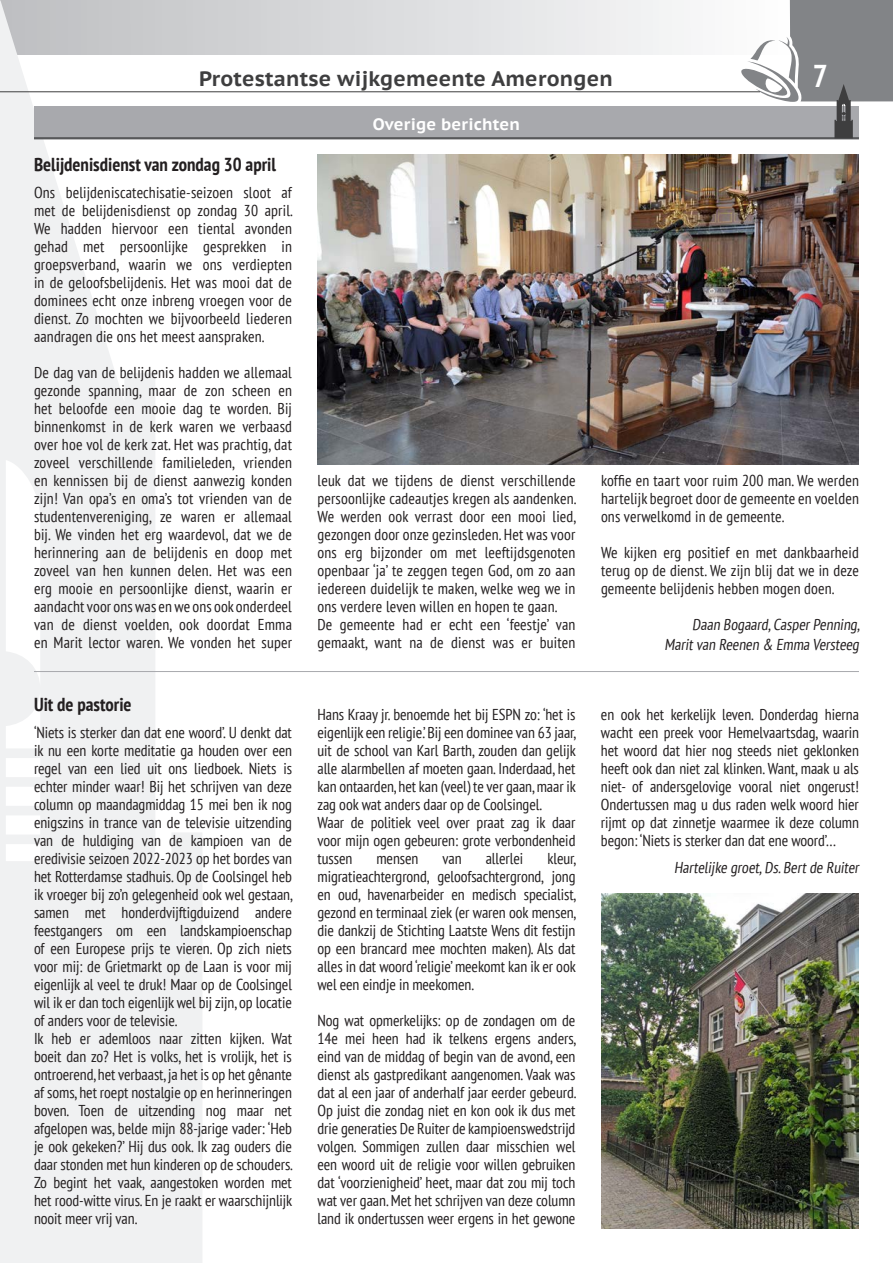
<style>
.page{position:relative;width:893px;height:1263px;background:#fff}
.page>*{position:absolute;margin:0;border:0;box-sizing:border-box;transform-origin:0 0}
.t1{font:700 condensed 31.5px "PT Sans";color:#fff}
.Paginatitel{font:700 21px "PT Sans Caption";letter-spacing:.01em;color:#3e3e3f}
.Kop_2{font:700 condensed 18.75px "PT Sans";color:#231f20}
.Kadertitel{font:700 16.5px "PT Sans Caption";letter-spacing:.01em;color:#fff}
.Basisalinea__uitvull{font:condensed 15.75px/18px "PT Sans";letter-spacing:-.005em;color:#231f20;text-align:justify}
.Auteur{font:condensed 15.75px/19.5px "PT Sans";color:#231f20;text-align:right}
</style>
<div class="page">
<svg style="left:202px;top:0;width:482px;height:54px"></svg>
<svg style="left:0;top:0;width:202px;height:1263px;fill:#f0f1f2"></svg>
<hr style="left:0;top:91px;width:760px;height:1px;background:#3e3e3f">
<div style="left:34px;top:106px;width:825px;height:32px;background:#a8a9ad"></div>
<hr style="left:34px;top:137px;width:825px;height:2px;background:#57585a">
<svg style="left:741px;top:0;width:152px;height:138px"></svg>
<img style="left:317px;top:154px;width:542px;height:310px">
<hr style="left:34px;top:671px;width:825px;height:1px;background:#a8a9ad">
<img style="left:601px;top:893px;width:258px;height:336px">
<p class="Paginatitel" style="left:199px;top:64px;width:415px">Protestantse wijkgemeente Amerongen</p>
<h1 class="t1" style="left:813px;top:55px;width:17px">7</h1>
<p class="Kadertitel" style="left:373px;top:113px;width:149px">Overige berichten</p>
<p class="Kop_2" style="left:34px;top:152px;width:244px">Belijdenisdienst van zondag 30 april</p>
<p class="Basisalinea__uitvull" style="left:34px;top:183px;width:260px">Ons belijdeniscatechisatie-seizoen sloot af met de belijdenisdienst op zondag 30 april.<br>We hadden hiervoor een tiental avonden gehad met persoonlijke gesprekken in groepsverband, waarin we ons verdiepten in de geloofsbelijdenis. Het was mooi dat de dominees echt onze inbreng vroegen voor de dienst. Zo mochten we bijvoorbeeld liederen aandragen die ons het meest aanspraken.</p>
<p class="Basisalinea__uitvull" style="left:34px;top:363px;width:260px">De dag van de belijdenis hadden we allemaal gezonde spanning, maar de zon scheen en het beloofde een mooie dag te worden. Bij binnenkomst in de kerk waren we verbaasd over hoe vol de kerk zat. Het was prachtig, dat zoveel verschillende familieleden, vrienden en kennissen bij de dienst aanwezig konden zijn! Van opa’s en oma’s tot vrienden van de studentenvereniging, ze waren er allemaal bij. We vinden het erg waardevol, dat we de herinnering aan de belijdenis en doop met zoveel van hen kunnen delen. Het was een erg mooie en persoonlijke dienst, waarin er aandacht voor ons was en we ons ook onderdeel van de dienst voelden, ook doordat Emma en Marit lector waren. We vonden het super</p>
<p class="Basisalinea__uitvull" style="left:601px;top:471px;width:259px">koffie en taart voor ruim 200 man. We werden hartelijk begroet door de gemeente en voelden ons verwelkomd in de gemeente.</p>
<p class="Basisalinea__uitvull" style="left:601px;top:543px;width:259px">We kijken erg positief en met dankbaarheid terug op de dienst. We zijn blij dat we in deze gemeente belijdenis hebben mogen doen.</p>
<p class="Auteur" style="left:664px;top:614px;width:200px">Daan Bogaard,CasperPenning,<br>Maritvan Reenen &amp; Emma Versteeg</p>
<p class="Basisalinea__uitvull" style="left:317px;top:471px;width:261px">leuk dat we tijdens de dienst verschillende persoonlijke cadeautjes kregen als aandenken.<br>We werden ook verrast door een mooi lied, gezongen door onze gezinsleden. Het was voor ons erg bijzonder om met leeftijdsgenoten openbaar ‘ja’ te zeggen tegen God, om zo aan iedereen duidelijk te maken, welke weg we in ons verdere leven willen en hopen te gaan.</p>
<p class="Basisalinea__uitvull" style="left:317px;top:615px;width:259px">De gemeente had er echt een ‘feestje’ van gemaakt, want na de dienst was er buiten</p>
<p class="Kop_2" style="left:34px;top:692px;width:99px">Uit de pastorie</p>
<p class="Basisalinea__uitvull" style="left:34px;top:723px;width:261px">‘Niets is sterker dan dat ene woord’. U denkt dat ik nu een korte meditatie ga houden over een regel van een lied uit ons liedboek. Niets is echter minder waar! Bij het schrijven van deze column op maandagmiddag 15 mei ben ik nog enigszins in trance van de televisie uitzending van de huldiging van de kampioen van de eredivisie seizoen 2022-2023 op het bordes van het Rotterdamse stadhuis. Op de Coolsingel heb ik vroeger bij zo’n gelegenheid ook wel gestaan, samen met honderdvijftigduizend andere feestgangers om een landskampioenschap of een Europese prijs te vieren. Op zich niets voor mij: de Grietmarkt op de Laan is voor mij eigenlijk al veel te druk! Maar op de Coolsingel wil ik er dan toch eigenlijk wel bij zijn, op locatie of anders voor de televisie.</p>
<p class="Basisalinea__uitvull" style="left:34px;top:1029px;width:261px">Ik heb er ademloos naar zitten kijken. Wat boeit dan zo? Het is volks, het is vrolijk, het is ontroerend, het verbaast, ja het is op het gênante af soms, het roept nostalgie op en herinneringen boven. Toen de uitzending nog maar net afgelopen was, belde mijn 88-jarige vader: ‘Heb je ook gekeken?’ Hij dus ook. Ik zag ouders die daar stonden met hun kinderen op de schouders.<br>Zo begint het vaak, aangestoken worden met het rood-witte virus. En je raakt er waarschijnlijk nooit meer vrij van.</p>
<p class="Basisalinea__uitvull" style="left:317px;top:705px;width:261px">Hans Kraay jr. benoemde het bij ESPN zo: ‘het is eigenlijk een religie.’ Bij een dominee van 63 jaar, uit de school van Karl Barth, zouden dan gelijk alle alarmbellen af moeten gaan. Inderdaad, het kan ontaarden, het kan (veel) te ver gaan, maar ik zag ook wat anders daar op de Coolsingel.</p>
<p class="Basisalinea__uitvull" style="left:317px;top:813px;width:259px">Waar de politiek veel over praat zag ik daar voor mijn ogen gebeuren: grote verbondenheid tussen</p>
<p class="Basisalinea__uitvull" style="left:376px;top:849px;width:44px">mensen</p>
<p class="Basisalinea__uitvull" style="left:442px;top:849px;width:21px">van</p>
<p class="Basisalinea__uitvull" style="left:486px;top:849px;width:39px">allerlei</p>
<p class="Basisalinea__uitvull" style="left:317px;top:849px;width:261px;text-indent:230px">kleur, migratieachtergrond, geloofsachtergrond, jong en oud, havenarbeider en medisch specialist, gezond en terminaal ziek (er waren ook mensen, die dankzij de Stichting Laatste Wens dit festijn op een brancard mee mochten maken). Als dat alles in dat woord ‘religie’ meekomt kan ik er ook wel een eindje in meekomen.</p>
<p class="Basisalinea__uitvull" style="left:317px;top:1011px;width:261px">Nog wat opmerkelijks: op de zondagen om de 14e mei heen had ik telkens ergens anders, eind van de middag of begin van de avond, een dienst als gastpredikant aangenomen. Vaak was dat al een jaar of anderhalf jaar eerder gebeurd.<br>Op juist die zondag niet en kon ook ik dus met drie generaties De Ruiter de kampioenswedstrijd volgen. Sommigen zullen daar misschien wel een woord uit de religie voor willen gebruiken dat ‘voorzienigheid’ heet, maar dat zou mij toch wat ver gaan. Met het schrijven van deze column land ik ondertussen weer ergens in het gewone</p>
<p class="Basisalinea__uitvull" style="left:601px;top:705px;width:259px">en ook het kerkelijk leven. Donderdag hierna wacht een preek voor Hemelvaartsdag, waarin het woord dat hier nog steeds niet geklonken heeft ook dan niet zal klinken. Want, maak u als niet- of andersgelovige vooral niet ongerust!<br>Ondertussen mag u dus raden welk woord hier rijmt op dat zinnetje waarmee ik deze column begon: ‘Niets is sterker dan dat ene woord’…</p>
<p class="Auteur" style="left:674px;top:857px;width:189px">Hartelij ke groet,Ds.Bertde Ruiter</p>
</div>
